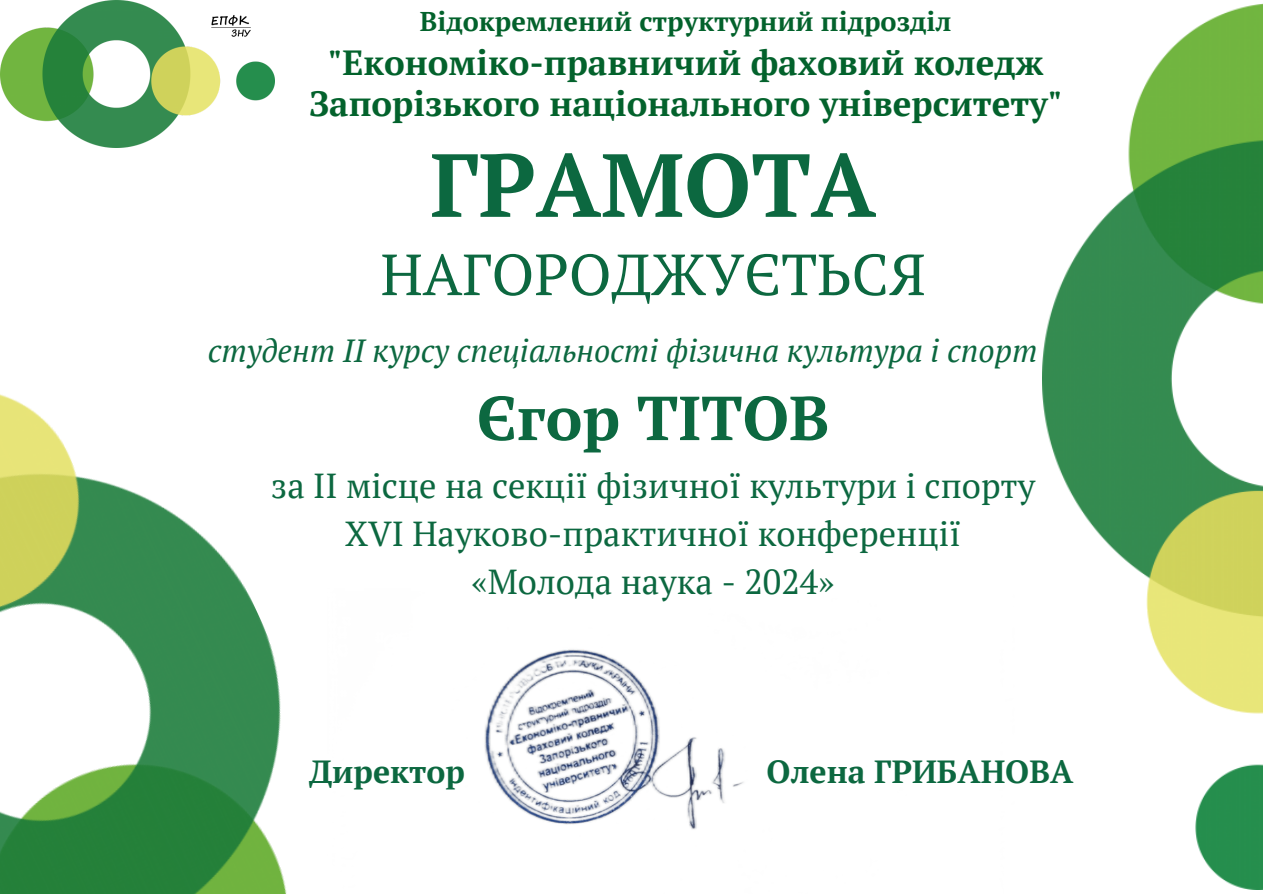
<style>
.page{position:relative;width:1263px;height:894px;background:#fff}
.page>*{position:absolute;margin:0;border:0;box-sizing:border-box;transform-origin:0 0}
.t1{font:700 89.25px "PT Serif";color:#0c6840}
.t2{font:700 61.95px "PT Serif";color:#0c6840}
.t3{font:57.9px "PT Serif";color:#0c6840}
.t4{font:700 34.8px/41.1px "PT Serif";color:#03622c;text-align:center}
.t5{font:34.65px "PT Serif";color:#0c6840}
.t6{font:italic 31.95px "PT Serif";color:#0c6840}
.t7{font:700 31.95px "PT Serif";color:#0c6840}
.t8{font:700 27px "PT Serif";color:#03622c}
</style>
<div class="page">
<img style="left:0;top:0;width:274px;height:147px">
<img style="left:1043px;top:4px;width:220px;height:885px">
<img style="left:0;top:394px;width:287px;height:499px">
<img style="left:484px;top:649px;width:260px;height:181px">
<p class="t8" style="left:420px;top:3px;width:533px">Відокремлений структурний підрозділ</p>
<p class="t4" style="left:309px;top:41px;width:755px">"Економіко-правничий фаховий коледж<br>Запорізького національного університету"</p>
<p class="t1" style="left:430px;top:124px;width:447px">ГРАМОТА</p>
<p class="t3" style="left:381px;top:235px;width:546px">НАГОРОДЖУЄТЬСЯ</p>
<p class="t6" style="left:208px;top:328px;width:831px">студент ІІ курсу спеціальності фізична культура і спорт</p>
<p class="t2" style="left:477px;top:375px;width:354px">Єгор ТІТОВ</p>
<h2 class="t5" style="left:271px;top:462px;width:766px">за ІІ місце на секції фізичної культури і спорту</h2>
<p class="t5" style="left:345px;top:510px;width:618px">XVI Науково-практичної конференції</p>
<h3 class="t5" style="left:472px;top:557px;width:364px">«Молода наука - 2024»</h3>
<p class="t7" style="left:309px;top:750px;width:157px">Директор</p>
<p class="t7" style="left:767px;top:750px;width:308px">Олена ГРИБАНОВА</p>
</div>
